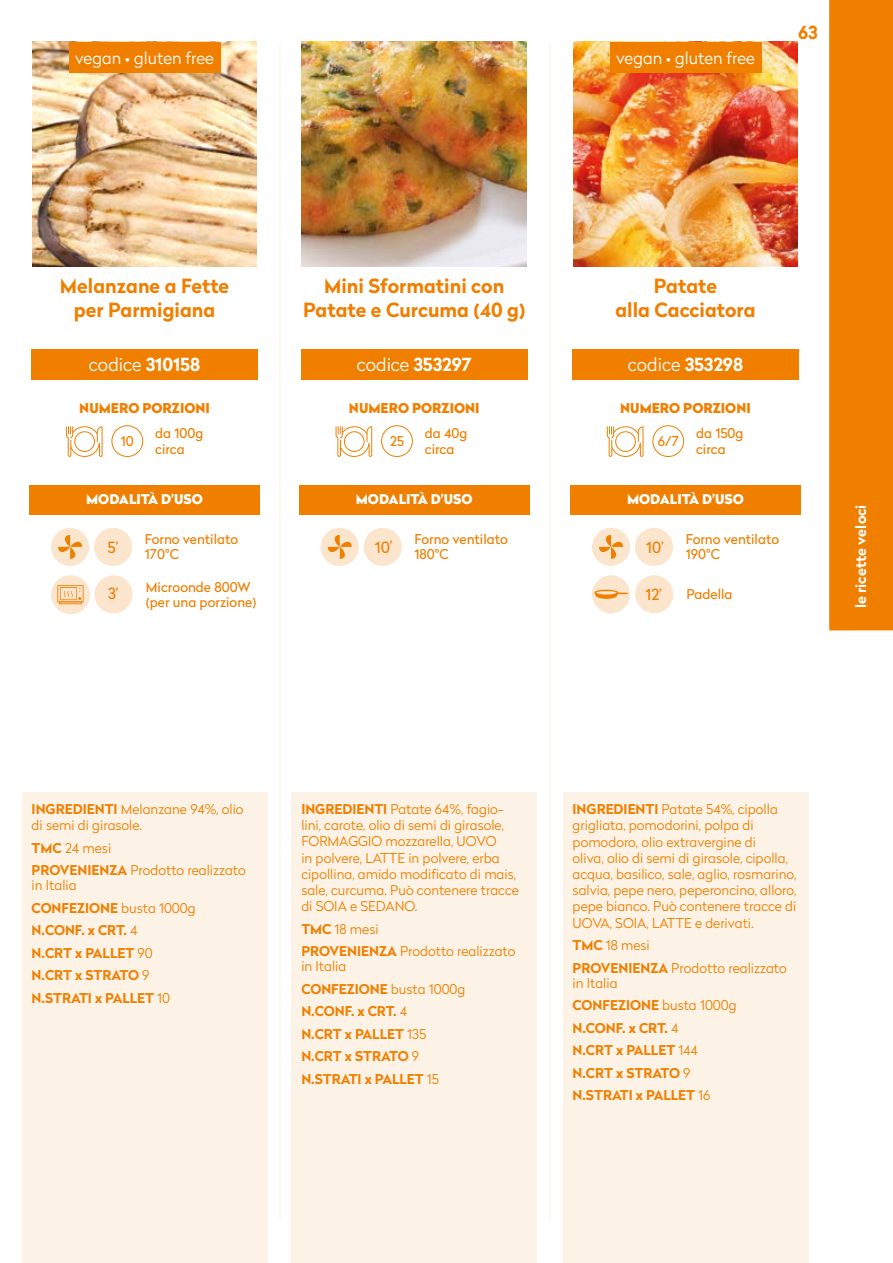
<style>
.page{position:relative;width:893px;height:1263px;background:#fff}
.page>*{position:absolute;margin:0;border:0;box-sizing:border-box;transform-origin:0 0}
.t1{font:700 19.5px/23.4px "Radikal";color:#f07f00;text-align:center}
.t2{font:300 18px "Radikal";color:#fff}
.t3{font:700 18px "Radikal";color:#f07f00}
.t4{font:300 16.5px "Radikal";color:#fff}
.t5{font:15.45px "Radikal";color:#f07f00}
.t6{font:700 14.4px "Radikal";letter-spacing:.005em;color:#fff}
.t7{font:300 13.5px/16.2px "Radikal";color:#f07f00}
.t8{font:700 13.5px/22.5px "Radikal";color:#f07f00}
.t9{font:13.5px/15px "Radikal";color:#f07f00}
.t10{font:900 13.5px "Radikal";color:#f07f00}
.t11{font:900 13.5px "Radikal";color:#fff}
.s1{font-weight:700}
.s2{font-weight:300}
</style>
<div class="page">
<div style="left:635px;top:528px;width:38px;height:38px;background:#fce5cd;border-radius:50%"></div>
<div style="left:364px;top:528px;width:38px;height:38px;background:#fce5cd;border-radius:50%"></div>
<div style="left:829px;top:0;width:64px;height:630px;background:#f07f00"></div>
<div style="left:635px;top:575px;width:38px;height:38px;background:#fce5cd;border-radius:50%"></div>
<div style="left:592px;top:575px;width:38px;height:38px;background:#fce5cd;border-radius:50%"></div>
<svg style="left:594px;top:590px;width:34px;height:9px"></svg>
<hr style="left:280px;top:43px;width:1px;height:1177px;background:#f07f00">
<hr style="left:550px;top:43px;width:1px;height:1177px;background:#f07f00">
<img style="left:32px;top:42px;width:225px;height:224px">
<img style="left:302px;top:42px;width:224px;height:224px">
<img style="left:573px;top:42px;width:225px;height:224px">
<div style="left:31px;top:349px;width:227px;height:30px;background:#f07f00"></div>
<div style="left:301px;top:349px;width:226px;height:30px;background:#f07f00"></div>
<div style="left:572px;top:349px;width:227px;height:30px;background:#f07f00"></div>
<div style="left:69px;top:43px;width:151px;height:30px;background:#f07f00"></div>
<div style="left:610px;top:43px;width:151px;height:30px;background:#f07f00"></div>
<div style="left:30px;top:485px;width:230px;height:29px;background:#f07f00"></div>
<div style="left:299px;top:485px;width:230px;height:29px;background:#f07f00"></div>
<div style="left:570px;top:485px;width:230px;height:29px;background:#f07f00"></div>
<div style="left:22px;top:792px;width:246px;height:471px;background:#fdf2e6"></div>
<div style="left:291px;top:792px;width:246px;height:471px;background:#fdf2e6"></div>
<div style="left:562px;top:792px;width:246px;height:471px;background:#fdf2e6"></div>
<div style="left:111px;top:425px;width:32px;height:32px;border:1px solid #f07f00;border-radius:50%"></div>
<svg style="left:65px;top:426px;width:38px;height:31px"></svg>
<div style="left:381px;top:425px;width:32px;height:32px;border:1px solid #f07f00;border-radius:50%"></div>
<svg style="left:335px;top:426px;width:38px;height:31px"></svg>
<div style="left:652px;top:425px;width:32px;height:32px;border:1px solid #f07f00;border-radius:50%"></div>
<svg style="left:606px;top:426px;width:38px;height:31px"></svg>
<div style="left:94px;top:528px;width:38px;height:38px;background:#fce5cd;border-radius:50%"></div>
<div style="left:51px;top:528px;width:38px;height:38px;background:#fce5cd;border-radius:50%"></div>
<svg style="left:58px;top:535px;width:24px;height:24px"></svg>
<div style="left:321px;top:528px;width:38px;height:38px;background:#fce5cd;border-radius:50%"></div>
<svg style="left:328px;top:535px;width:24px;height:24px"></svg>
<div style="left:592px;top:528px;width:38px;height:38px;background:#fce5cd;border-radius:50%"></div>
<svg style="left:599px;top:535px;width:24px;height:24px"></svg>
<div style="left:51px;top:575px;width:39px;height:39px;background:linear-gradient(to right,#fce5ce,#fce5cd);border-radius:50%"></div>
<hr style="left:59px;top:601px;width:23px;height:3px;background:#f07f00">
<svg style="left:57px;top:585px;width:27px;height:18px"></svg>
<div style="left:94px;top:575px;width:39px;height:38px;background:#fce5cd;border-radius:50%"></div>
<p class="t4" style="left:75px;top:47px;width:140px">vegan • gluten free</p>
<p class="t4" style="left:616px;top:47px;width:140px">vegan • gluten free</p>
<h2 class="t3" style="left:798px;top:19px;width:21px">63</h2>
<h1 class="t1" style="left:60px;top:274px;width:171px">Melanzane a Fette per Parmigiana</h1>
<h1 class="t1" style="left:303px;top:274px;width:224px">Mini Sformatini con<br>Patate e Curcuma (40 g)</h1>
<h1 class="t1" style="left:615px;top:274px;width:142px">Patate<br>alla Cacciatora</h1>
<h2 class="t2" style="left:89px;top:352px;width:113px">codice <span class="s1">310158</span></h2>
<h2 class="t2" style="left:357px;top:352px;width:117px">codice <span class="s1">353297</span></h2>
<h2 class="t2" style="left:628px;top:352px;width:117px">codice <span class="s1">353298</span></h2>
<p class="t10" style="left:79px;top:398px;width:132px">NUMERO PORZIONI</p>
<p class="t9" style="left:155px;top:425px;width:50px;line-height:16.2px">da 100g circa</p>
<p class="t9" style="left:121px;top:433px;width:15px">10</p>
<p class="t10" style="left:349px;top:398px;width:132px">NUMERO PORZIONI</p>
<p class="t9" style="left:425px;top:425px;width:44px;line-height:16.2px">da 40g circa</p>
<p class="t9" style="left:390px;top:433px;width:16px">25</p>
<p class="t10" style="left:620px;top:398px;width:132px">NUMERO PORZIONI</p>
<p class="t9" style="left:696px;top:425px;width:49px;line-height:16.2px">da 150g circa</p>
<p class="t9" style="left:658px;top:433px;width:23px">6/7</p>
<p class="t11" style="left:86px;top:489px;width:118px">MODALITÀ D’USO</p>
<p class="t11" style="left:356px;top:489px;width:118px">MODALITÀ D’USO</p>
<p class="t11" style="left:627px;top:489px;width:118px">MODALITÀ D’USO</p>
<p class="t9" style="left:145px;top:532px;width:95px">Forno ventilato<br>170°C</p>
<p class="t9" style="left:414px;top:532px;width:95px">Forno ventilato<br>180°C</p>
<p class="t9" style="left:686px;top:532px;width:95px">Forno ventilato<br>190°C</p>
<p class="t5" style="left:107px;top:536px;width:13px">5’</p>
<p class="t5" style="left:646px;top:536px;width:19px">10’</p>
<p class="t5" style="left:108px;top:583px;width:12px">3’</p>
<p class="t9" style="left:146px;top:579px;width:112px">Microonde 800W (per una porzione)</p>
<p class="t5" style="left:645px;top:583px;width:18px">12’</p>
<p class="t9" style="left:686px;top:587px;width:48px">Padella</p>
<p class="t6" style="left:850px;top:608px;width:105px;rotate:-90deg">le ricette veloci</p>
<p class="t7" style="left:32px;top:801px;width:213px"><span class="s1">INGREDIENTI</span> Melanzane 94%, olio di semi di girasole.</p>
<p class="t7" style="left:32px;top:836px;width:216px;line-height:22.5px"><span class="s1">TMC</span> 24 mesi<br><span class="s1">PROVENIENZA</span> Prodotto realizzato</p>
<p class="t8" style="left:32px;top:874px;width:166px"><span class="s2">in Italia<br></span>CONFEZIONE <span class="s2">busta 1000g<br></span>N.CONF. x CRT. <span class="s2">4<br></span>N.CRT x PALLET <span class="s2">90<br></span>N.CRT x STRATO <span class="s2">9<br></span>N.STRATI x PALLET <span class="s2">10</span></p>
<p class="t7" style="left:301px;top:801px;width:219px"><span class="s1">INGREDIENTI</span> Patate 64%, fagio&shy;lini, carote, olio di semi di girasole,<br>FORMAGGIO mozzarella, UOVO<br>in polvere, LATTE in polvere, erba cipollina, amido modificato di mais, sale, curcuma. Può contenere tracce di SOIA e SEDANO.</p>
<p class="t7" style="left:301px;top:917px;width:216px;line-height:22.5px"><span class="s1">TMC</span> 18 mesi<br><span class="s1">PROVENIENZA</span> Prodotto realizzato</p>
<p class="t8" style="left:301px;top:955px;width:166px"><span class="s2">in Italia<br></span>CONFEZIONE <span class="s2">busta 1000g<br></span>N.CONF. x CRT. <span class="s2">4<br></span>N.CRT x PALLET <span class="s2">135<br></span>N.CRT x STRATO <span class="s2">9<br></span>N.STRATI x PALLET <span class="s2">15</span></p>
<p class="t7" style="left:573px;top:801px;width:225px"><span class="s1">INGREDIENTI</span> Patate 54%, cipolla grigliata, pomodorini, polpa di pomodoro, olio extravergine di<br>oliva, olio di semi di girasole, cipolla, acqua, basilico, sale, aglio, rosmarino, salvia, pepe nero, peperoncino, alloro, pepe bianco. Può contenere tracce di UOVA, SOIA, LATTE e derivati.</p>
<p class="t7" style="left:573px;top:933px;width:216px;line-height:22.5px"><span class="s1">TMC</span> 18 mesi<br><span class="s1">PROVENIENZA</span> Prodotto realizzato</p>
<p class="t8" style="left:573px;top:971px;width:166px"><span class="s2">in Italia<br></span>CONFEZIONE <span class="s2">busta 1000g<br></span>N.CONF. x CRT. <span class="s2">4<br></span>N.CRT x PALLET <span class="s2">144<br></span>N.CRT x STRATO <span class="s2">9<br></span>N.STRATI x PALLET <span class="s2">16</span></p>
</div>
